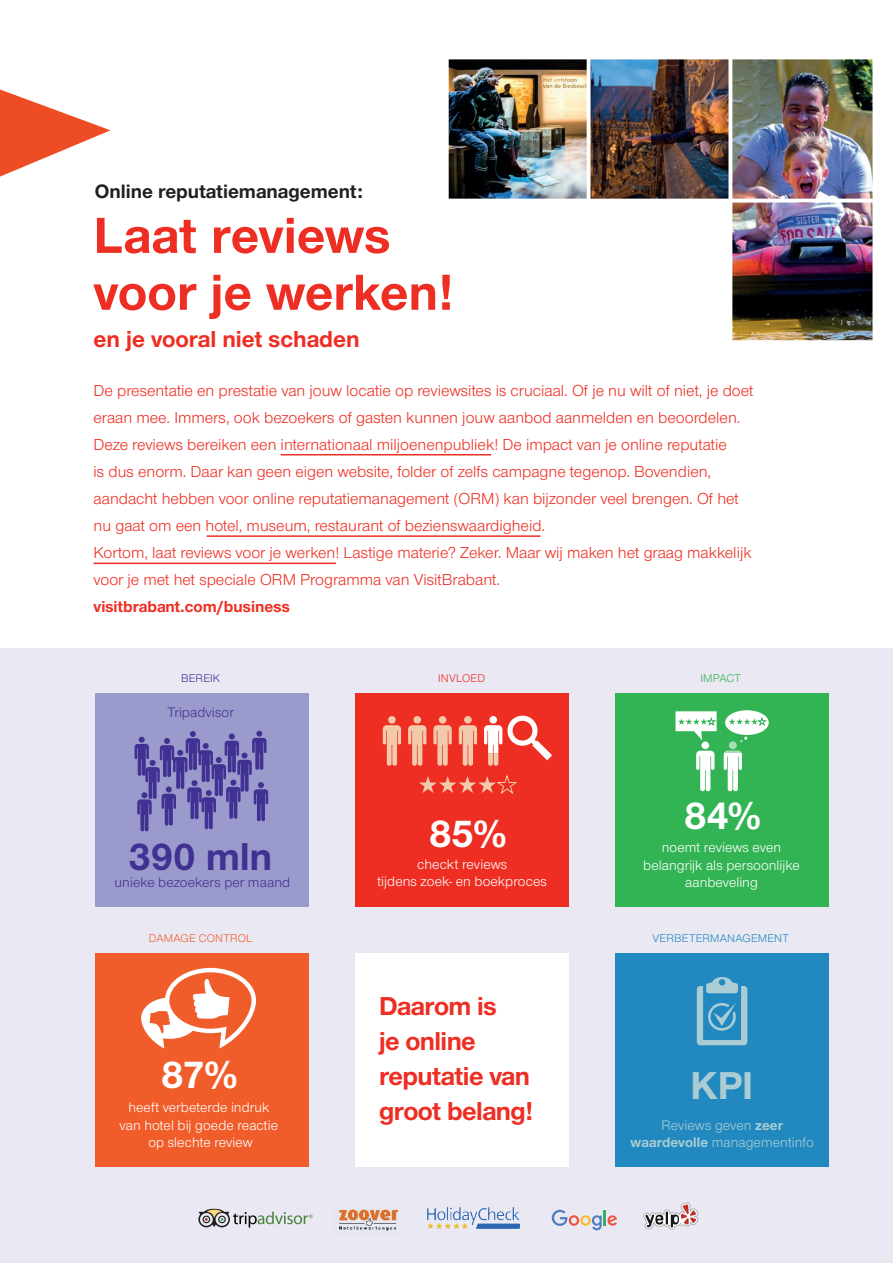
<style>
.page{position:relative;width:893px;height:1263px;background:#fff}
.page>*{position:absolute;margin:0;border:0;box-sizing:border-box;transform-origin:0 0}
.t1{font:700 52.5px/56.8px "Nimbus San Nov";color:#ee2e22}
.t2{font:700 40.35px "Nimbus San Nov";color:#fff}
.t3{font:700 40.35px "Nimbus San Nov";letter-spacing:-.005em;color:#403193}
.t4{font:700 40.35px "Nimbus San Nov";color:#aaccd5}
.t5{font:700 26.85px/35.1px "Nimbus San Nov";letter-spacing:-.02em;color:#ee2e22}
.t6{font:700 24px "Nimbus San Nov";color:#ee2e22}
.t7{font:700 20.1px "Nimbus San Nov";color:#231f20}
.t8{font:16.5px/27px "Nimbus San Nov";color:#ee2e22}
.t9{font:700 16.5px "Nimbus San Nov";color:#ee2e22}
.t10{font:14.25px/17.2px "Nimbus San Nov";letter-spacing:.005em;color:#fff;text-align:center}
.t11{font:14.25px/17.2px "Nimbus San Nov";letter-spacing:.005em;color:#aaccd5;text-align:center}
.t12{font:14.25px "Nimbus San Nov";letter-spacing:.005em;color:#403193}
.t13{font:11.55px "Nimbus San Nov";letter-spacing:.02em;color:#2189bf}
.t14{font:11.55px "Nimbus San Nov";letter-spacing:.02em;color:#f15d2a}
.t15{font:11.55px "Nimbus San Nov";letter-spacing:.02em;color:#ee2e22}
.t16{font:11.55px "Nimbus San Nov";letter-spacing:.015em;color:#403193}
.t17{font:11.55px "Nimbus San Nov";letter-spacing:.005em;color:#32b454}
.s1{font-weight:700}
</style>
<div class="page">
<img style="left:732px;top:59px;width:140px;height:281px">
<img style="left:449px;top:59px;width:279px;height:140px">
<svg style="left:0;top:89px;width:111px;height:88px"></svg>
<hr style="left:587px;top:40px;width:4px;height:1167px;background:#fff">
<hr style="left:432px;top:199px;width:444px;height:4px;background:#fff">
<hr style="left:281px;top:454px;width:210px;height:1px;background:#ee2e22">
<hr style="left:207px;top:535px;width:333px;height:2px;background:#ee2e22">
<hr style="left:94px;top:563px;width:242px;height:1px;background:#ee2e22">
<div style="left:0;top:648px;width:893px;height:615px;background:#e9e8f3"></div>
<div style="left:355px;top:693px;width:214px;height:214px;background:#ee2e22"></div>
<div style="left:355px;top:953px;width:214px;height:214px;background:#fff"></div>
<svg style="left:419px;top:775px;width:99px;height:19px"></svg>
<div style="left:388px;top:716px;width:8px;height:8px;background:#f2c9ab;border-radius:50%"></div>
<svg style="left:383px;top:725px;width:18px;height:41px"></svg>
<div style="left:413px;top:716px;width:8px;height:8px;background:#f2c9ab;border-radius:50%"></div>
<svg style="left:408px;top:725px;width:18px;height:41px"></svg>
<div style="left:439px;top:716px;width:7px;height:8px;background:#f2c9ab;border-radius:50%"></div>
<svg style="left:433px;top:725px;width:19px;height:41px"></svg>
<div style="left:464px;top:716px;width:8px;height:8px;background:#f2c9ab;border-radius:50%"></div>
<svg style="left:459px;top:725px;width:18px;height:41px"></svg>
<svg style="left:484px;top:715px;width:68px;height:51px"></svg>
<div style="left:95px;top:693px;width:213px;height:214px;background:#9b9acc"></div>
<svg style="left:135px;top:731px;width:133px;height:100px"></svg>
<div style="left:615px;top:693px;width:214px;height:214px;background:#32b454"></div>
<div style="left:701px;top:741px;width:8px;height:8px;background:#fff;border-radius:50%"></div>
<svg style="left:696px;top:751px;width:18px;height:40px"></svg>
<div style="left:725px;top:710px;width:44px;height:25px;background:#fff;border-radius:50%"></div>
<svg style="left:740px;top:737px;width:7px;height:5px"></svg>
<svg style="left:675px;top:711px;width:42px;height:29px"></svg>
<svg style="left:729px;top:718px;width:38px;height:8px"></svg>
<div style="left:729px;top:741px;width:8px;height:8px;background:#a7deb5;border-radius:50%"></div>
<svg style="left:724px;top:751px;width:18px;height:40px"></svg>
<div style="left:615px;top:953px;width:214px;height:214px;background:#2189bf"></div>
<svg style="left:697px;top:977px;width:50px;height:68px"></svg>
<div style="left:95px;top:953px;width:213px;height:214px;background:#f15d2a"></div>
<svg style="left:141px;top:968px;width:115px;height:80px"></svg>
<svg style="left:198px;top:1209px;width:115px;height:18px"></svg>
<img style="left:339px;top:1209px;width:60px;height:22px">
<img style="left:427px;top:1207px;width:92px;height:21px">
<svg style="left:552px;top:1210px;width:65px;height:20px"></svg>
<svg style="left:644px;top:1202px;width:54px;height:27px"></svg>
<p class="t7" style="left:95px;top:179px;width:270px">Online reputatiemanagement:</p>
<h1 class="t1" style="left:94px;top:207px;width:362px">Laat reviews voor je werken!</h1>
<h3 class="t6" style="left:94px;top:325px;width:268px">en je vooral niet schaden</h3>
<p class="t8" style="left:94px;top:377px;width:661px">De presentatie en prestatie van jouw locatie op reviewsites is cruciaal. Of je nu wilt of niet, je doet eraan mee. Immers, ook bezoekers of gasten kunnen jouw aanbod aanmelden en beoordelen.<br>Deze reviews bereiken een internationaal miljoenenpubliek! De impact van je online reputatie<br>is dus enorm. Daar kan geen eigen website, folder of zelfs campagne tegenop. Bovendien, aandacht hebben voor online reputatiemanagement (ORM) kan bijzonder veel brengen. Of het nu gaat om een hotel, museum, restaurant of bezienswaardigheid.<br>Kortom, laat reviews voor je werken! Lastige materie? Zeker. Maar wij maken het graag makkelijk voor je met het speciale ORM Programma van VisitBrabant.</p>
<p class="t9" style="left:94px;top:597px;width:198px">visitbrabant.com/business</p>
<p class="t16" style="left:181px;top:671px;width:41px">BEREIK</p>
<p class="t15" style="left:438px;top:671px;width:48px">INVLOED</p>
<p class="t17" style="left:700px;top:671px;width:42px">IMPACT</p>
<p class="t12" style="left:167px;top:705px;width:68px">Tripadvisor</p>
<h2 class="t3" style="left:128px;top:833px;width:145px">390 mln</h2>
<h2 class="t2" style="left:429px;top:810px;width:79px">85%</h2>
<p class="t10" style="left:417px;top:856px;width:92px">checkt reviews</p>
<p class="t12" style="left:115px;top:874px;width:177px">unieke bezoekers per maand</p>
<p class="t10" style="left:378px;top:873px;width:171px">tijdens zoek- en boekproces</p>
<h2 class="t2" style="left:684px;top:791px;width:79px">84%</h2>
<p class="t10" style="left:643px;top:839px;width:158px">noemt reviews even belangrijk als persoonlijke aanbeveling</p>
<p class="t14" style="left:149px;top:931px;width:105px">DAMAGE CONTROL</p>
<p class="t13" style="left:653px;top:931px;width:138px">VERBETERMANAGEMENT</p>
<h2 class="t2" style="left:161px;top:1051px;width:78px">87%</h2>
<p class="t10" style="left:120px;top:1099px;width:160px">heeft verbeterde indruk van hotel bij goede reactie op slechte review</p>
<h3 class="t5" style="left:379px;top:988px;width:156px">Daarom is<br>je online reputatie van groot belang!</h3>
<h2 class="t4" style="left:691px;top:1062px;width:64px">KPI</h2>
<p class="t11" style="left:631px;top:1117px;width:185px">Reviews geven <span class="s1">zeer waardevolle</span> managementinfo</p>
</div>
